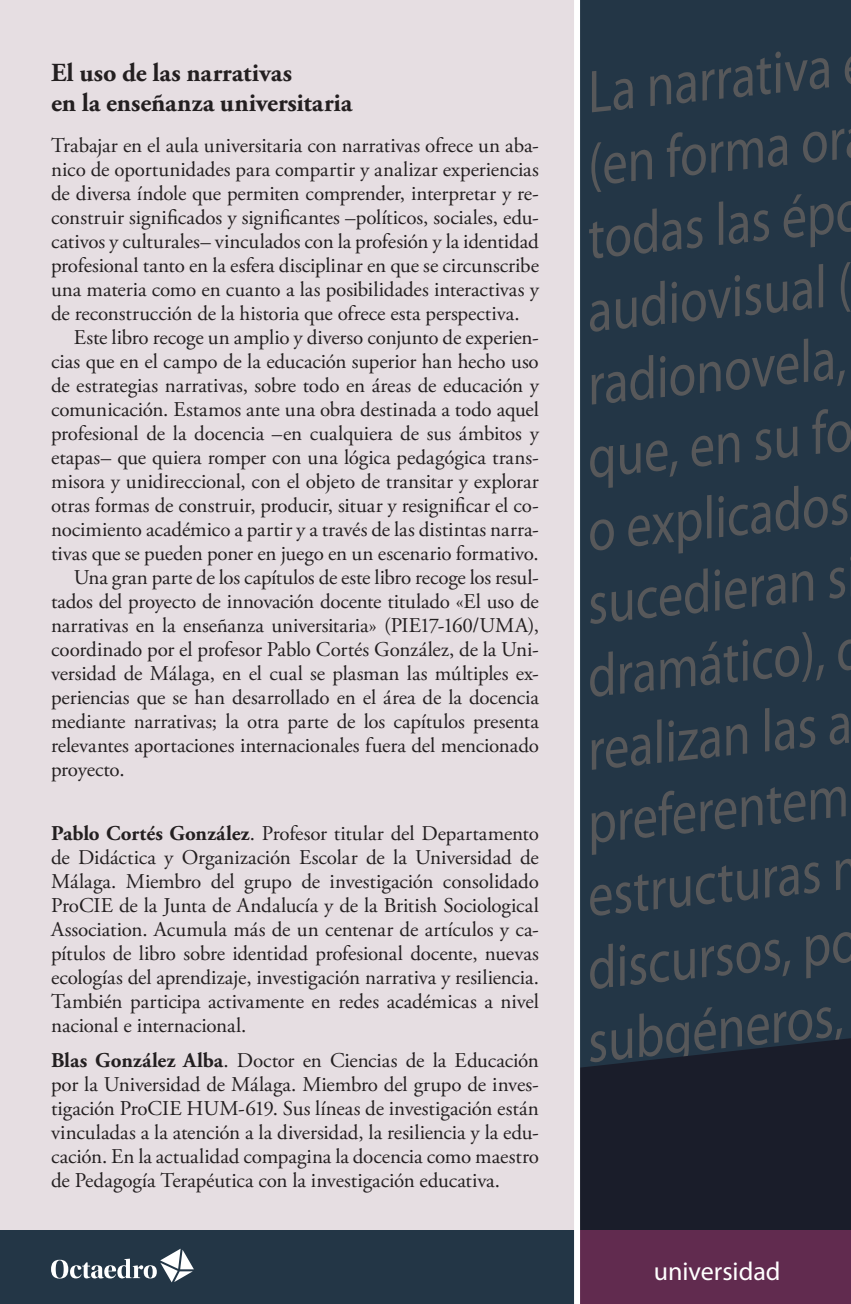
<style>
.page{position:relative;width:851px;height:1304px;background:#fff}
.page>*{position:absolute;margin:0;border:0;box-sizing:border-box;transform-origin:0 0}
.t1{font:60.6px "Myriad Pro";color:#57585a;scale:.83 1}
.t2{font:700 26px/30px "Adobe Garamond Pro";letter-spacing:-.005em;color:#231f20}
.t3{font:26px "Myriad Pro";color:#fff}
.t4{font:21px/24px "Adobe Garamond Pro";letter-spacing:-.005em;color:#231f20;text-align:justify}
.s1{font-weight:700}
</style>
<div class="page">
<div style="left:530px;top:0;width:320px;height:1253px;background:#233646"></div>
<svg style="left:580px;top:1038px;width:270px;height:192px;background:#1a1f2c"></svg>
<div style="left:0;top:0;width:578px;height:1304px;background:#e6dee2"></div>
<div style="left:0;top:1230px;width:850px;height:74px;background:#233646"></div>
<div style="left:578px;top:1230px;width:272px;height:74px;background:#612b4f"></div>
<div style="left:574px;top:0;width:6px;height:1304px;background:#fff"></div>
<svg style="left:51px;top:1249px;width:143px;height:33px"></svg>
<p class="t2" style="left:51px;top:58px;width:303px">El uso de las narrativas<br>en la enseñanza universitaria</p>
<p class="t4" style="left:51px;top:134px;width:489px">Trabajar en el aula universitaria con narrativas ofrece un aba-</p>
<p class="t4" style="left:51px;top:158px;width:489px">nico de oportunidades para compartir y analizar experiencias</p>
<p class="t4" style="left:51px;top:182px;width:489px">de diversa índole que permiten comprender, interpretar y re-</p>
<p class="t4" style="left:51px;top:206px;width:489px">construir significados y significantes –políticos, sociales, edu-</p>
<p class="t4" style="left:51px;top:230px;width:489px">cativos y culturales– vinculados con la profesión y la identidad</p>
<p class="t4" style="left:51px;top:254px;width:489px">profesional tanto en la esfera disciplinar en que se circunscribe</p>
<p class="t4" style="left:51px;top:278px;width:489px">una materia como en cuanto a las posibilidades interactivas y</p>
<p class="t4" style="left:51px;top:302px;width:470px">de reconstrucción de la historia que ofrece esta perspectiva.</p>
<p class="t4" style="left:74px;top:326px;width:466px">Este libro recoge un amplio y diverso conjunto de experien-</p>
<p class="t4" style="left:51px;top:350px;width:489px">cias que en el campo de la educación superior han hecho uso</p>
<p class="t4" style="left:51px;top:374px;width:489px">de estrategias narrativas, sobre todo en áreas de educación y</p>
<p class="t4" style="left:51px;top:398px;width:489px">comunicación. Estamos ante una obra destinada a todo aquel</p>
<p class="t4" style="left:51px;top:422px;width:489px">profesional de la docencia –en cualquiera de sus ámbitos y</p>
<p class="t4" style="left:51px;top:446px;width:489px">etapas– que quiera romper con una lógica pedagógica trans-</p>
<p class="t4" style="left:51px;top:470px;width:489px">misora y unidireccional, con el objeto de transitar y explorar</p>
<p class="t4" style="left:51px;top:494px;width:489px">otras formas de construir, producir, situar y resignificar el co-</p>
<p class="t4" style="left:51px;top:518px;width:489px">nocimiento académico a partir y a través de las distintas narra-</p>
<p class="t4" style="left:51px;top:542px;width:489px">tivas que se pueden poner en juego en un escenario formativo.</p>
<p class="t4" style="left:74px;top:566px;width:466px">Una gran parte de los capítulos de este libro recoge los resul-</p>
<p class="t4" style="left:51px;top:590px;width:489px">tados del proyecto de innovación docente titulado «El uso de</p>
<p class="t4" style="left:51px;top:614px;width:489px">narrativas en la enseñanza universitaria» (PIE17-160/UMA),</p>
<p class="t4" style="left:51px;top:638px;width:489px">coordinado por el profesor Pablo Cortés González, de la Uni-</p>
<p class="t4" style="left:51px;top:662px;width:489px">versidad de Málaga, en el cual se plasman las múltiples ex-</p>
<p class="t4" style="left:51px;top:686px;width:489px">periencias que se han desarrollado en el área de la docencia</p>
<p class="t4" style="left:51px;top:710px;width:489px">mediante narrativas; la otra parte de los capítulos presenta</p>
<p class="t4" style="left:51px;top:734px;width:489px">relevantes aportaciones internacionales fuera del mencionado</p>
<p class="t4" style="left:51px;top:758px;width:75px">proyecto.</p>
<p class="t4" style="left:51px;top:822px;width:489px"><span class="s1">Pablo Cortés González</span>. Profesor titular del Departamento de Didáctica y Organización Escolar de la Universidad de Málaga. Miembro del grupo de investigación consolidado ProCIE de la Junta de Andalucía y de la British Sociological Association. Acumula más de un centenar de artículos y ca&shy;pítulos de libro sobre identidad profesional docente, nuevas ecologías del aprendizaje, investigación narrativa y resiliencia.<br>También participa activamente en redes académicas a nivel nacional e internacional.</p>
<p class="t4" style="left:51px;top:1049px;width:489px"><span class="s1">Blas González Alba</span>. Doctor en Ciencias de la Educación por la Universidad de Málaga. Miembro del grupo de inves&shy;tigación ProCIE HUM-619. Sus líneas de investigación están vinculadas a la atención a la diversidad, la resiliencia y la edu&shy;cación. En la actualidad compagina la docencia como maestro de Pedagogía Terapéutica con la investigación educativa.</p>
<h1 class="t1" style="left:582px;top:60px;width:297px;rotate:-6deg">La narrativa</h1>
<h1 class="t1" style="left:582px;top:133px;width:313px;rotate:-6deg">(en forma or</h1>
<h1 class="t1" style="left:582px;top:206px;width:334px;rotate:-6deg">todas las épo</h1>
<h1 class="t1" style="left:582px;top:279px;width:321px;rotate:-6deg">audiovisual (</h1>
<h1 class="t1" style="left:582px;top:352px;width:314px;rotate:-6deg">radionovela,</h1>
<h1 class="t1" style="left:582px;top:425px;width:322px;rotate:-6deg">que, en su fo</h1>
<h1 class="t1" style="left:582px;top:498px;width:318px;rotate:-6deg">o explicados</h1>
<h1 class="t1" style="left:582px;top:571px;width:315px;rotate:-6deg">sucedieran s</h1>
<h1 class="t1" style="left:582px;top:644px;width:336px;rotate:-6deg">dramático), q</h1>
<h1 class="t1" style="left:582px;top:717px;width:321px;rotate:-6deg">realizan las a</h1>
<h1 class="t1" style="left:582px;top:790px;width:317px;rotate:-6deg">preferentem</h1>
<h1 class="t1" style="left:582px;top:863px;width:284px;rotate:-6deg">estructuras</h1>
<h1 class="t1" style="left:582px;top:936px;width:329px;rotate:-6deg">discursos, po</h1>
<h1 class="t1" style="left:582px;top:1009px;width:311px;rotate:-6deg">subgéneros,</h1>
<p class="t3" style="left:653px;top:1257px;width:128px">universidad</p>
</div>
